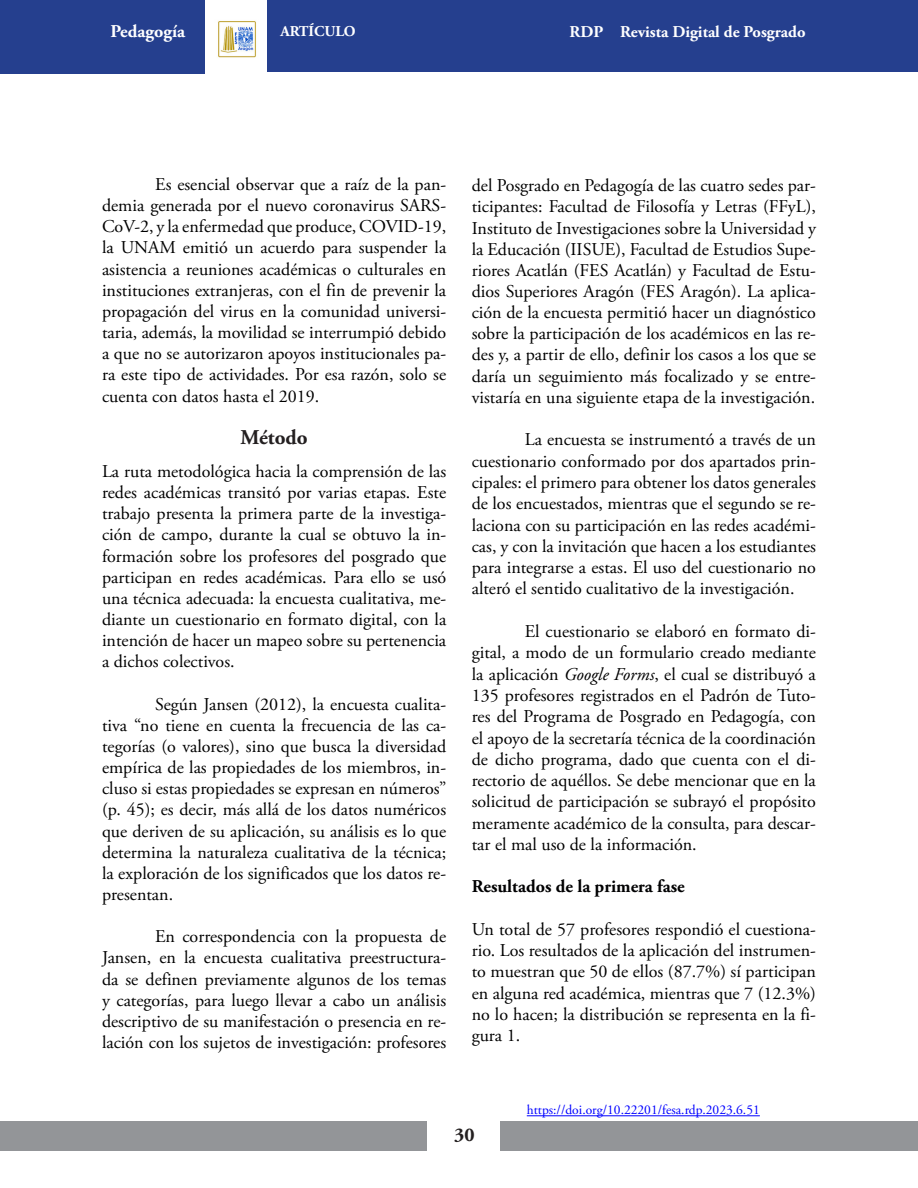
<style>
.page{position:relative;width:918px;height:1188px;background:#fff}
.page>*{position:absolute;margin:0;border:0;box-sizing:border-box;transform-origin:0 0}
.Titulo_Introduccion{font:700 21px "Adobe Garamond Pro";color:#231f20}
.t1{font:700 19.5px "Adobe Garamond Pro";color:#231f20}
.Segundo_parrafo{font:18px/21.1px "Adobe Garamond Pro";color:#000;text-align:justify}
.Primer_parrafo{font:18px/21.1px "Adobe Garamond Pro";color:#000;text-align:justify}
.Subtemas{font:700 18px "Adobe Garamond Pro";color:#000002}
.t2{font:700 18px "Adobe Garamond Pro";color:#fff}
.t3{font:700 16.5px "Adobe Garamond Pro";color:#fff}
.t4{font:700 15px "Adobe Garamond Pro";color:#fff}
.t5{font:13.5px "Adobe Garamond Pro";color:#00f}
.s1{font-style:italic}
</style>
<div class="page">
<div style="left:500px;top:1121px;width:418px;height:30px;background:#939598"></div>
<div style="left:0;top:1121px;width:427px;height:30px;background:#939598"></div>
<div style="left:267px;top:0;width:651px;height:71px;background:#253f8e"></div>
<div style="left:0;top:0;width:204px;height:73px;background:#253f8e"></div>
<img style="left:218px;top:21px;width:38px;height:37px">
<hr style="left:527px;top:1115px;width:233px;height:1px;background:#00f">
<p class="t2" style="left:111px;top:21px;width:76px">Pedagogía</p>
<p class="t4" style="left:280px;top:23px;width:77px">ARTÍCULO</p>
<p class="t3" style="left:570px;top:23px;width:238px">RDP Revista Digital de Posgrado</p>
<p class="Segundo_parrafo" style="left:102px;top:174px;width:346px;text-indent:53px">Es esencial observar que a raíz de la pan&shy;demia generada por el nuevo coronavirus SARS-CoV-2, y la enfermedad que produce, COVID-19, la UNAM emitió un acuerdo para suspender la asistencia a reuniones académicas o culturales en instituciones extranjeras, con el fin de prevenir la propagación del virus en la comunidad universi&shy;taria, además, la movilidad se interrumpió debido a que no se autorizaron apoyos institucionales pa&shy;ra este tipo de actividades. Por esa razón, solo se cuenta con datos hasta el 2019.</p>
<p class="Titulo_Introduccion" style="left:241px;top:425px;width:69px">Método</p>
<p class="Primer_parrafo" style="left:102px;top:461px;width:346px">La ruta metodológica hacia la comprensión de las redes académicas transitó por varias etapas. Este trabajo presenta la primera parte de la investiga&shy;ción de campo, durante la cual se obtuvo la in&shy;formación sobre los profesores del posgrado que participan en redes académicas. Para ello se usó una técnica adecuada: la encuesta cualitativa, me&shy;diante un cuestionario en formato digital, con la intención de hacer un mapeo sobre su pertenencia a dichos colectivos.</p>
<p class="Segundo_parrafo" style="left:102px;top:694px;width:346px;text-indent:53px">Según Jansen (2012), la encuesta cualita&shy;tiva “no tiene en cuenta la frecuencia de las ca&shy;tegorías (o valores), sino que busca la diversidad empírica de las propiedades de los miembros, in&shy;cluso si estas propiedades se expresan en números” (p. 45); es decir, más allá de los datos numéricos que deriven de su aplicación, su análisis es lo que determina la naturaleza cualitativa de la técnica; la exploración de los significados que los datos re&shy;presentan.</p>
<p class="Segundo_parrafo" style="left:102px;top:927px;width:346px;text-indent:53px">En correspondencia con la propuesta de Jansen, en la encuesta cualitativa preestructura&shy;da se definen previamente algunos de los temas y categorías, para luego llevar a cabo un análisis descriptivo de su manifestación o presencia en re&shy;lación con los sujetos de investigación: profesores</p>
<p class="Segundo_parrafo" style="left:472px;top:176px;width:346px">del Posgrado en Pedagogía de las cuatro sedes par&shy;ticipantes: Facultad de Filosofía y Letras (FFyL), Instituto de Investigaciones sobre la Universidad y la Educación (IISUE), Facultad de Estudios Supe&shy;riores Acatlán (FES Acatlán) y Facultad de Estu&shy;dios Superiores Aragón (FES Aragón). La aplica&shy;ción de la encuesta permitió hacer un diagnóstico sobre la participación de los académicos en las re&shy;des y, a partir de ello, definir los casos a los que se daría un seguimiento más focalizado y se entre&shy;vistaría en una siguiente etapa de la investigación.</p>
<p class="Segundo_parrafo" style="left:472px;top:430px;width:346px;text-indent:53px">La encuesta se instrumentó a través de un cuestionario conformado por dos apartados prin&shy;cipales: el primero para obtener los datos generales de los encuestados, mientras que el segundo se re&shy;laciona con su participación en las redes académi&shy;cas, y con la invitación que hacen a los estudiantes para integrarse a estas. El uso del cuestionario no alteró el sentido cualitativo de la investigación.</p>
<p class="Segundo_parrafo" style="left:472px;top:621px;width:346px;text-indent:53px">El cuestionario se elaboró en formato di&shy;gital, a modo de un formulario creado mediante la aplicación <span class="s1">Google Forms</span>, el cual se distribuyó a 135 profesores registrados en el Padrón de Tuto&shy;res del Programa de Posgrado en Pedagogía, con el apoyo de la secretaría técnica de la coordinación de dicho programa, dado que cuenta con el di&shy;rectorio de aquéllos. Se debe mencionar que en la solicitud de participación se subrayó el propósito meramente académico de la consulta, para descar&shy;tar el mal uso de la información.</p>
<p class="Subtemas" style="left:472px;top:876px;width:215px">Resultados de la primera fase</p>
<p class="Primer_parrafo" style="left:472px;top:919px;width:346px">Un total de 57 profesores respondió el cuestiona&shy;rio. Los resultados de la aplicación del instrumen&shy;to muestran que 50 de ellos (87.7%) sí participan en alguna red académica, mientras que 7 (12.3%) no lo hacen; la distribución se representa en la fi&shy;gura 1.</p>
<p class="t1" style="left:454px;top:1124px;width:22px">30</p>
<p class="t5" style="left:527px;top:1102px;width:235px">https://doi.org/10.22201/fesa.rdp.2023.6.51</p>
</div>
